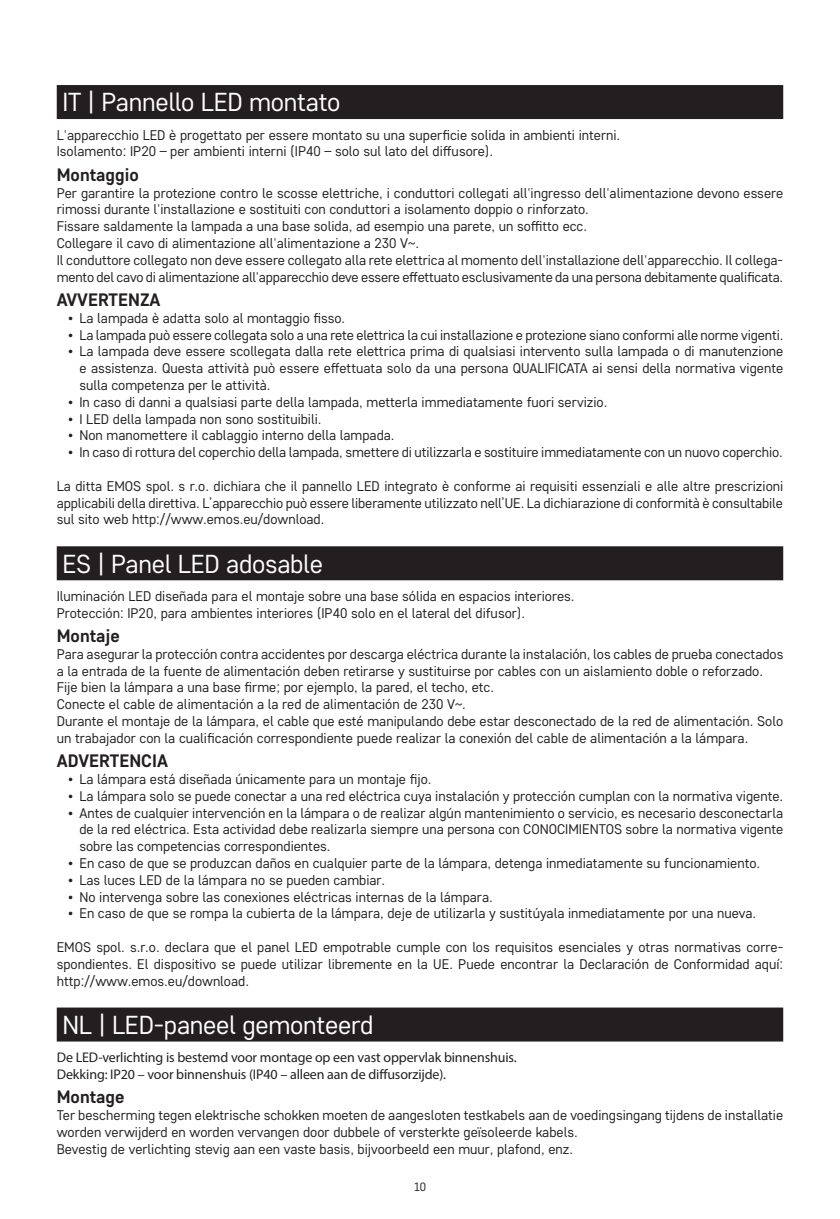
<style>
.page{position:relative;width:840px;height:1219px;background:#fff}
.page>*{position:absolute;margin:0;border:0;box-sizing:border-box;transform-origin:0 0}
.t1{font:26px "Core Sans D35";letter-spacing:-.01em;color:#fff}
.t2{font:700 18px "Core Sans D55";color:#231f20}
.t3{font:14px/16.8px "Core Sans D35";color:#231f20}
.t4{font:14px/16.8px "Myriad Pro";letter-spacing:-.01em;color:#231f20}
.t5{font:12px "Core Sans D35";color:#231f20}
</style>
<div class="page">
<div style="left:57px;top:85px;width:725px;height:34px;background:#231f20"></div>
<div style="left:57px;top:546px;width:725px;height:34px;background:#231f20"></div>
<div style="left:57px;top:1007px;width:725px;height:34px;background:#231f20"></div>
<h1 class="t1" style="left:62px;top:86px;width:279px">IT | Pannello LED montato</h1>
<p class="t3" style="left:57px;top:126px;width:564px">L'apparecchio LED è progettato per essere montato su una superficie solida in ambienti interni.<br>Isolamento: IP20 – per ambienti interni (IP40 – solo sul lato del diffusore).</p>
<p class="t2" style="left:57px;top:163px;width:83px">Montaggio</p>
<p class="t3" style="left:57px;top:184px;width:727px">Per garantire la protezione contro le scosse elettriche, i conduttori collegati all'ingresso dell'alimentazione devono essere rimossi durante l'installazione e sostituiti con conduttori a isolamento doppio o rinforzato.<br>Fissare saldamente la lampada a una base solida, ad esempio una parete, un soffitto ecc.<br>Collegare il cavo di alimentazione all'alimentazione a 230 V~.<br>Il conduttore collegato non deve essere collegato alla rete elettrica al momento dell'installazione dell'apparecchio. Il collega&shy;mento del cavo di alimentazione all'apparecchio deve essere effettuato esclusivamente da una persona debitamente qualificata.</p>
<p class="t2" style="left:57px;top:288px;width:105px">AVVERTENZA</p>
<p class="t3" style="left:68px;top:309px;width:278px">• La lampada è adatta solo al montaggio fisso.</p>
<p class="t3" style="left:68px;top:326px;width:716px">• La lampada può essere collegata solo a una rete elettrica la cui installazione e protezione siano conformi alle norme vigenti.</p>
<p class="t3" style="left:79px;top:343px;width:705px;text-align:justify;text-indent:-11px">• La lampada deve essere scollegata dalla rete elettrica prima di qualsiasi intervento sulla lampada o di manutenzione e assistenza. Questa attività può essere effettuata solo da una persona QUALIFICATA ai sensi della normativa vigente sulla competenza per le attività.</p>
<p class="t3" style="left:68px;top:393px;width:540px">• In caso di danni a qualsiasi parte della lampada, metterla immediatamente fuori servizio.</p>
<p class="t3" style="left:68px;top:410px;width:255px">• I LED della lampada non sono sostituibili.</p>
<p class="t3" style="left:68px;top:427px;width:328px">• Non manomettere il cablaggio interno della lampada.</p>
<p class="t3" style="left:68px;top:443px;width:716px">• In caso di rottura del coperchio della lampada, smettere di utilizzarla e sostituire immediatamente con un nuovo coperchio.</p>
<p class="t3" style="left:57px;top:477px;width:727px;text-align:justify">La ditta EMOS spol. s r.o. dichiara che il pannello LED integrato è conforme ai requisiti essenziali e alle altre prescrizioni applicabili della direttiva. L’apparecchio può essere liberamente utilizzato nell’UE. La dichiarazione di conformità è consultabile sul sito web http://www.emos.eu/download.</p>
<h1 class="t1" style="left:62px;top:547px;width:262px">ES | Panel LED adosable</h1>
<p class="t3" style="left:57px;top:587px;width:519px">Iluminación LED diseñada para el montaje sobre una base sólida en espacios interiores.<br>Protección: IP20, para ambientes interiores (IP40 solo en el lateral del difusor).</p>
<p class="t2" style="left:57px;top:624px;width:65px">Montaje</p>
<p class="t3" style="left:57px;top:645px;width:727px">Para asegurar la protección contra accidentes por descarga eléctrica durante la instalación, los cables de prueba conectados a la entrada de la fuente de alimentación deben retirarse y sustituirse por cables con un aislamiento doble o reforzado.<br>Fije bien la lámpara a una base firme; por ejemplo, la pared, el techo, etc.<br>Conecte el cable de alimentación a la red de alimentación de 230 V~.<br>Durante el montaje de la lámpara, el cable que esté manipulando debe estar desconectado de la red de alimentación. Solo un trabajador con la cualificación correspondiente puede realizar la conexión del cable de alimentación a la lámpara.</p>
<p class="t2" style="left:57px;top:749px;width:113px">ADVERTENCIA</p>
<p class="t3" style="left:68px;top:770px;width:365px">• La lámpara está diseñada únicamente para un montaje fijo.</p>
<p class="t3" style="left:68px;top:787px;width:716px">• La lámpara solo se puede conectar a una red eléctrica cuya instalación y protección cumplan con la normativa vigente.</p>
<p class="t3" style="left:79px;top:804px;width:705px;text-align:justify;text-indent:-11px">• Antes de cualquier intervención en la lámpara o de realizar algún mantenimiento o servicio, es necesario desconectarla de la red eléctrica. Esta actividad debe realizarla siempre una persona con CONOCIMIENTOS sobre la normativa vigente sobre las competencias correspondientes.</p>
<p class="t3" style="left:68px;top:854px;width:693px">• En caso de que se produzcan daños en cualquier parte de la lámpara, detenga inmediatamente su funcionamiento.</p>
<p class="t3" style="left:68px;top:871px;width:318px">• Las luces LED de la lámpara no se pueden cambiar.</p>
<p class="t3" style="left:68px;top:888px;width:426px">• No intervenga sobre las conexiones eléctricas internas de la lámpara.</p>
<p class="t3" style="left:68px;top:905px;width:689px">• En caso de que se rompa la cubierta de la lámpara, deje de utilizarla y sustitúyala inmediatamente por una nueva.</p>
<p class="t3" style="left:57px;top:938px;width:727px;text-align:justify">EMOS spol. s.r.o. declara que el panel LED empotrable cumple con los requisitos esenciales y otras normativas corre&shy;spondientes. El dispositivo se puede utilizar libremente en la UE. Puede encontrar la Declaración de Conformidad aquí: http://www.emos.eu/download.</p>
<h1 class="t1" style="left:62px;top:1008px;width:312px">NL | LED-paneel gemonteerd</h1>
<p class="t4" style="left:57px;top:1049px;width:461px">De LED-verlichting is bestemd voor montage op een vast oppervlak binnenshuis.<br>Dekking: IP20 – voor binnenshuis (IP40 – alleen aan de diffusorzijde).</p>
<p class="t2" style="left:57px;top:1085px;width:69px">Montage</p>
<p class="t3" style="left:57px;top:1106px;width:727px">Ter bescherming tegen elektrische schokken moeten de aangesloten testkabels aan de voedingsingang tijdens de installatie worden verwijderd en worden vervangen door dubbele of versterkte geïsoleerde kabels.<br>Bevestig de verlichting stevig aan een vaste basis, bijvoorbeeld een muur, plafond, enz.</p>
<p class="t5" style="left:413px;top:1179px;width:14px">10</p>
</div>
